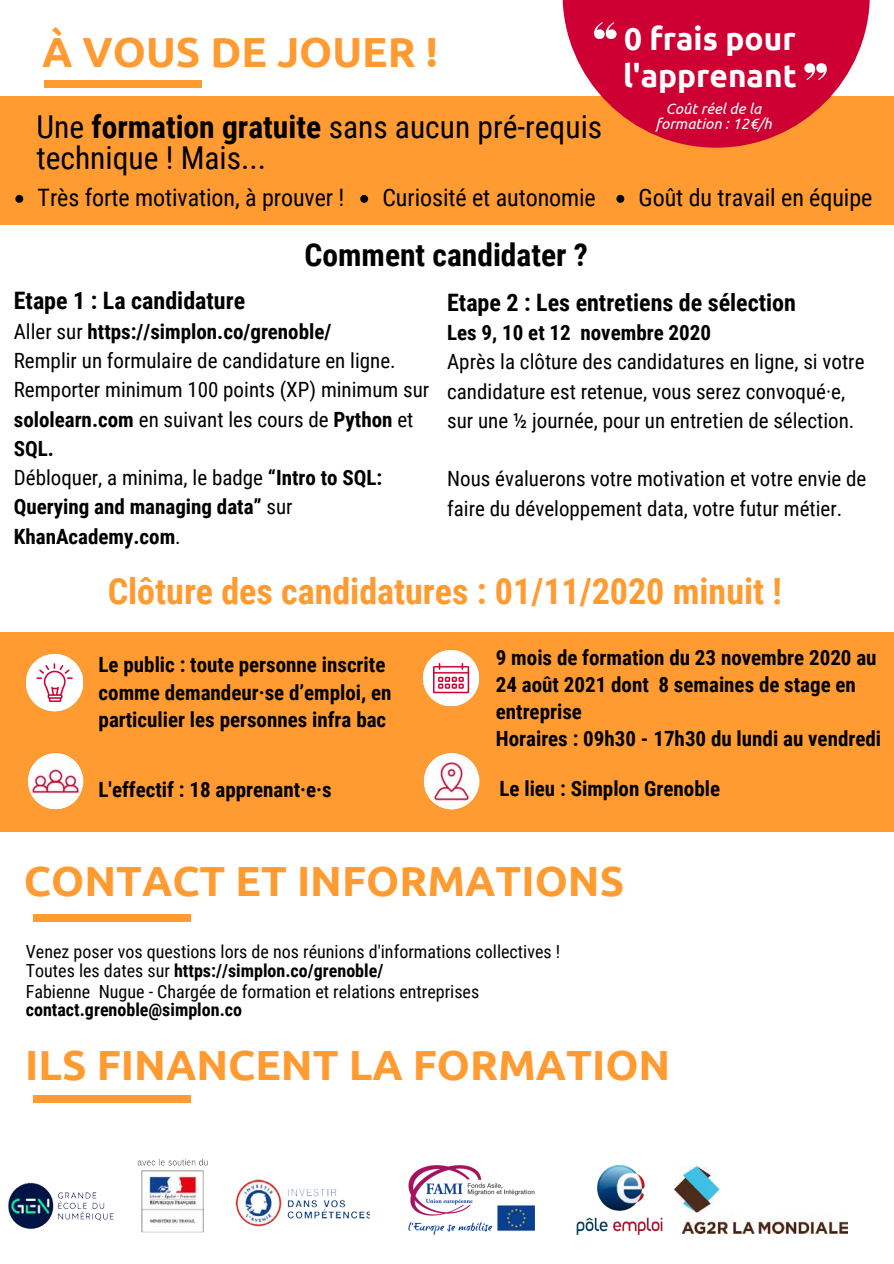
<style>
.page{position:relative;width:894px;height:1264px;background:#fff}
.page>*{position:absolute;margin:0;border:0;box-sizing:border-box;transform-origin:0 0}
.t1{font:700 42px "Ubuntu";color:#ff9b30}
.t2{font:700 36px "Roboto Condensed";color:#ff9b30}
.t3{font:31.5px/31.5px "Roboto Condensed";color:#000}
.t4{font:700 31.5px/37.3px "Ubuntu";color:#fff}
.t5{font:700 31.5px "Roboto Condensed";color:#000}
.t6{font:24px "Roboto Condensed";letter-spacing:-.005em;color:#000}
.t7{font:700 24px "Roboto Condensed";color:#000}
.t8{font:21px/29.2px "Roboto Condensed";color:#000}
.t9{font:700 21px/27.2px "Roboto Condensed";color:#000}
.t10{font:18px/19.2px "Roboto Condensed";color:#000}
.t11{font:700 18px "Roboto Condensed";color:#000}
.t12{font:italic 15px/15px "Ubuntu";color:#fff;text-align:center}
.s1{font-weight:700}
</style>
<div class="page">
<div style="left:0;top:96px;width:893px;height:128px;background:#ff9b30"></div>
<svg style="left:562px;top:0;width:307px;height:148px;fill:#ce0033"></svg>
<div style="left:44px;top:81px;width:158px;height:7px;background:#ff9b30"></div>
<svg style="left:594px;top:22px;width:22px;height:17px"></svg>
<svg style="left:804px;top:63px;width:22px;height:17px"></svg>
<div style="left:34px;top:913px;width:157px;height:8px;background:#ff9b30"></div>
<div style="left:34px;top:1095px;width:157px;height:7px;background:#ff9b30"></div>
<img style="left:576px;top:1165px;width:87px;height:70px">
<img style="left:8px;top:1159px;width:361px;height:74px">
<div style="left:0;top:632px;width:893px;height:199px;background:#ff9b30"></div>
<img style="left:25px;top:653px;width:59px;height:58px">
<img style="left:28px;top:753px;width:56px;height:56px">
<img style="left:423px;top:649px;width:56px;height:57px">
<img style="left:423px;top:753px;width:56px;height:56px">
<img style="left:408px;top:1165px;width:126px;height:69px">
<img style="left:674px;top:1166px;width:173px;height:66px">
<svg style="left:15px;top:195px;width:8px;height:8px"></svg>
<svg style="left:360px;top:195px;width:8px;height:8px"></svg>
<svg style="left:616px;top:195px;width:8px;height:8px"></svg>
<h1 class="t1" style="left:42px;top:28px;width:397px">À VOUS DE JOUER !</h1>
<h3 class="t4" style="left:622px;top:19px;width:175px">0 frais pour l'apprenant</h3>
<p class="t12" style="left:655px;top:101px;width:118px">Coût réel de la formation : 12€/h</p>
<h3 class="t3" style="left:36px;top:111px;width:567px">Une <span class="s1">formation gratuite</span> sans aucun pré-requis technique ! Mais...</h3>
<p class="t6" style="left:38px;top:184px;width:308px">Très forte motivation, à prouver !</p>
<h3 class="t5" style="left:304px;top:237px;width:285px">Comment candidater ?</h3>
<p class="t6" style="left:382px;top:184px;width:215px">Curiosité et autonomie</p>
<p class="t6" style="left:638px;top:184px;width:235px">Goût du travail en équipe</p>
<p class="t7" style="left:14px;top:287px;width:233px">Etape 1 : La candidature</p>
<p class="t8" style="left:14px;top:317px;width:417px">Aller sur <span class="s1">https://simplon.co/grenoble/<br></span>Remplir un formulaire de candidature en ligne.<br>Remporter minimum 100 points (XP) minimum sur <span class="s1">sololearn.com</span> en suivant les cours de <span class="s1">Python</span> et <span class="s1">SQL.<br></span>Débloquer, a minima, le badge <span class="s1">“Intro to SQL:<br>Querying and managing data”</span> sur <span class="s1">KhanAcademy.com</span>.</p>
<p class="t7" style="left:447px;top:288px;width:350px">Etape 2 : Les entretiens de sélection</p>
<p class="t9" style="left:447px;top:319px;width:265px">Les 9, 10 et 12 novembre 2020</p>
<p class="t8" style="left:447px;top:347px;width:418px">Après la clôture des candidatures en ligne, si votre candidature est retenue, vous serez convoqué·e, sur une ½ journée, pour un entretien de sélection.</p>
<p class="t8" style="left:447px;top:464px;width:420px">Nous évaluerons votre motivation et votre envie de faire du développement data, votre futur métier.</p>
<h2 class="t2" style="left:108px;top:571px;width:675px">Clôture des candidatures : 01/11/2020 minuit !</h2>
<p class="t9" style="left:99px;top:651px;width:294px">Le public : toute personne inscrite comme demandeur·se d’emploi, en particulier les personnes infra bac</p>
<p class="t9" style="left:99px;top:776px;width:235px">L'effectif : 18 apprenant·e·s</p>
<p class="t9" style="left:495px;top:644px;width:382px">9 mois de formation du 23 novembre 2020 au<br>24 août 2021 dont 8 semaines de stage en entreprise</p>
<p class="t9" style="left:495px;top:725px;width:386px">Horaires : 09h30 - 17h30 du lundi au vendredi</p>
<p class="t9" style="left:499px;top:775px;width:222px">Le lieu : Simplon Grenoble</p>
<h1 class="t1" style="left:24px;top:857px;width:601px">CONTACT ET INFORMATIONS</h1>
<p class="t10" style="left:26px;top:942px;width:536px">Venez poser vos questions lors de nos réunions d'informations collectives !<br>Toutes les dates sur <span class="s1">https://simplon.co/grenoble/</span></p>
<p class="t10" style="left:26px;top:982px;width:455px">Fabienne Nugue - Chargée de formation et relations entreprises</p>
<p class="t11" style="left:26px;top:999px;width:218px">contact.grenoble@simplon.co</p>
<h1 class="t1" style="left:25px;top:1040px;width:646px">ILS FINANCENT LA FORMATION</h1>
</div>
